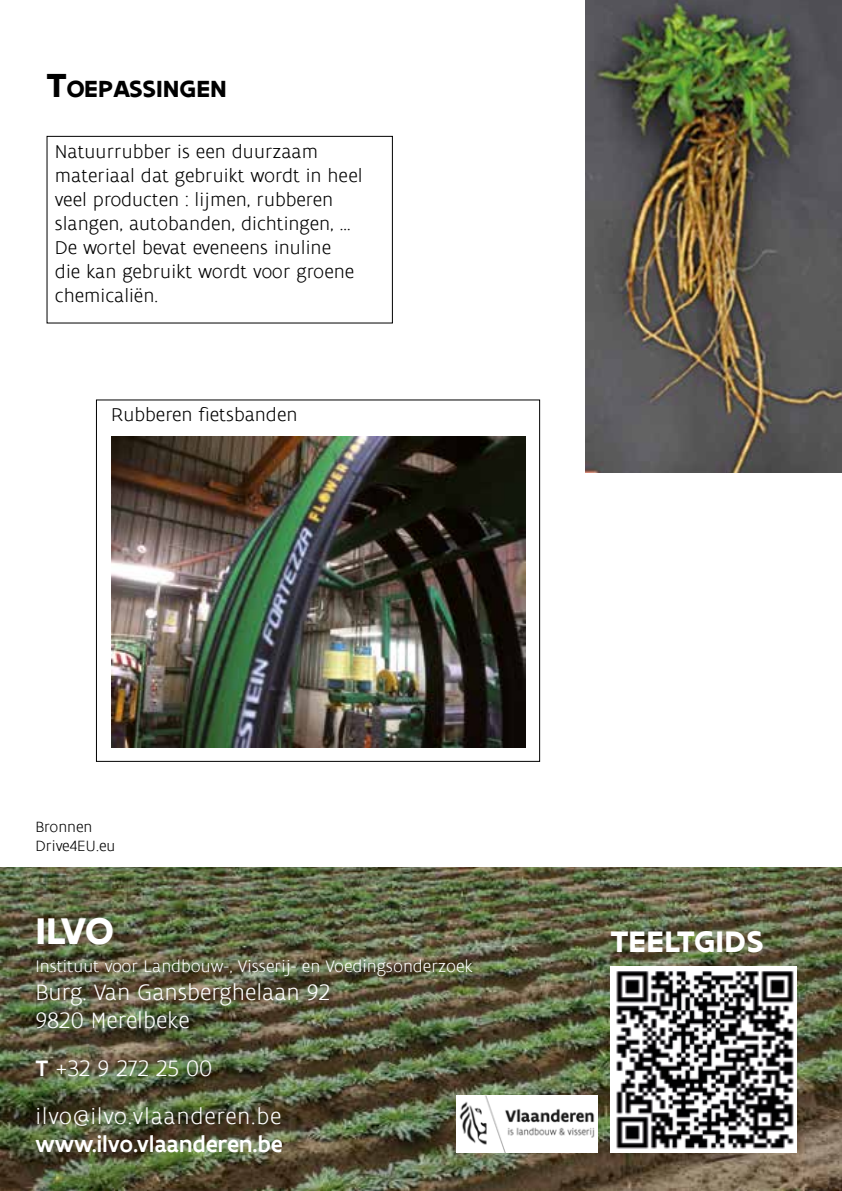
<style>
.page{position:relative;width:842px;height:1191px;background:#fff}
.page>*{position:absolute;margin:0;border:0;box-sizing:border-box;transform-origin:0 0}
.t1{font:700 40px "Flanders Art Sans";color:#fff}
.t2{font:700 32px "Flanders Art Sans";color:#fff}
.t3{font:700 25.2px "Flanders Art Sans";color:#000}
.t4{font:300 24px/28px "Flanders Art Sans";color:#fff}
.t5{font:300 24px/48px "Flanders Art Sans";letter-spacing:.03em;color:#fff}
.t6{font:500 24px "Flanders Art Sans";color:#fff}
.t7{font:300 20px/24px "Flanders Art Sans";color:#000}
.t8{font:300 18px "Flanders Art Sans";color:#fff}
.t9{font:300 16px/19.2px "Flanders Art Sans";color:#000}
.s1{font-size:36px}
.s2{font-weight:500}
</style>
<div class="page">
<img style="left:0;top:867px;width:842px;height:324px">
<img style="left:611px;top:966px;width:185px;height:186px">
<img style="left:111px;top:436px;width:415px;height:311px">
<img style="left:585px;top:0;width:257px;height:472px">
<div style="left:47px;top:136px;width:346px;height:187px;border:1px solid #000"></div>
<img style="left:456px;top:1095px;width:142px;height:57px">
<p class="t3" style="left:47px;top:73px;width:182px"><span class="s1">T</span>OEPASSINGEN</p>
<p class="t7" style="left:55px;top:140px;width:309px">Natuurrubber is een duurzaam materiaal dat gebruikt wordt in heel veel producten : lijmen, rubberen slangen, autobanden, dichtingen, …<br>De wortel bevat eveneens inuline<br>die kan gebruikt wordt voor groene chemicaliën.</p>
<p class="t7" style="left:111px;top:403px;width:188px">Rubberen fietsbanden</p>
<p class="t9" style="left:35px;top:817px;width:81px">Bronnen<br>Drive4EU.eu</p>
<h1 class="t1" style="left:35px;top:905px;width:80px">ILVO</h1>
<p class="t8" style="left:35px;top:955px;width:439px">Instituut voor Landbouw-, Visserij- en Voedingsonderzoek</p>
<p class="t4" style="left:35px;top:978px;width:296px">Burg. Van Gansberghelaan 92<br>9820 Merelbeke</p>
<p class="t5" style="left:35px;top:1044px;width:247px"><span class="s2">T</span> +32 9 272 25 00 ilvo@ilvo.vlaanderen.be</p>
<p class="t6" style="left:35px;top:1129px;width:249px">www.ilvo.vlaanderen.be</p>
<h2 class="t2" style="left:611px;top:921px;width:18px">TEELTGIDS</h2>
</div>
